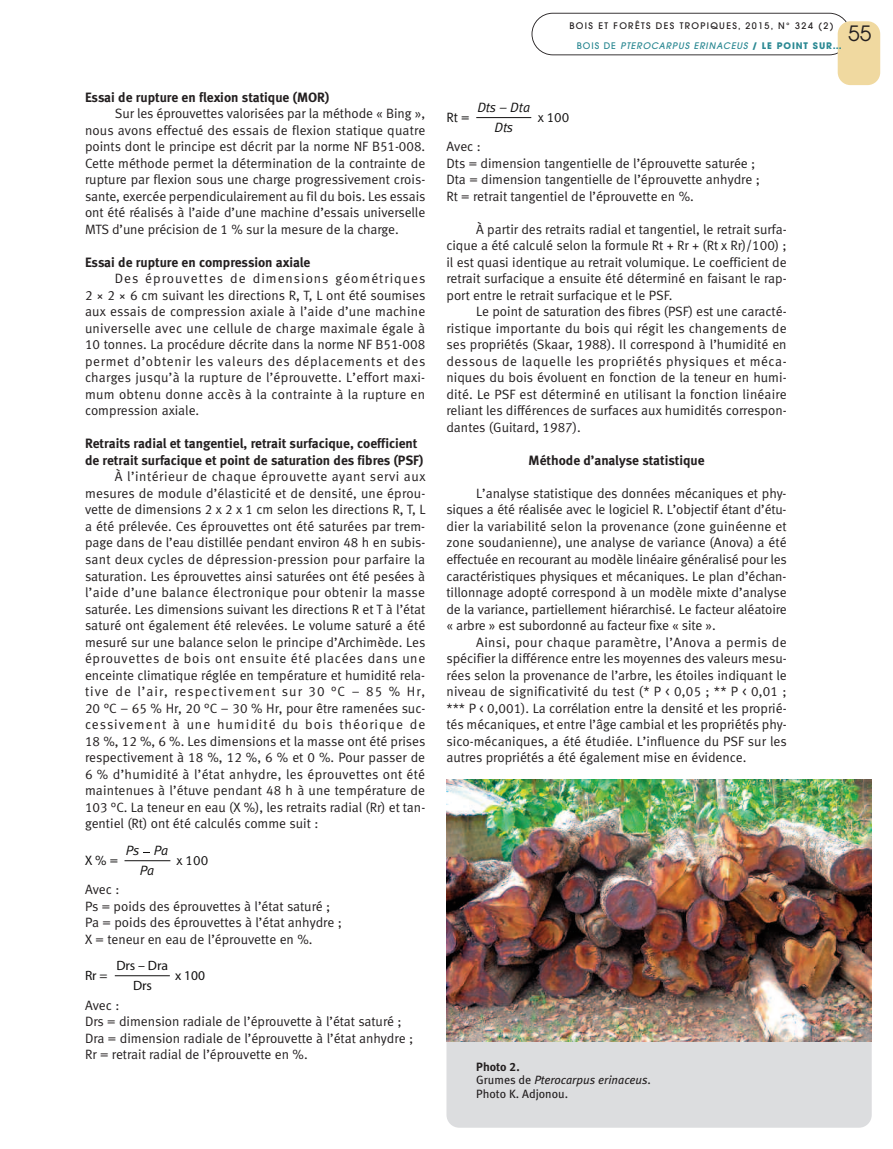
<style>
.page{position:relative;width:893px;height:1149px;background:#fff}
.page>*{position:absolute;margin:0;border:0;box-sizing:border-box;transform-origin:0 0}
.t1{font:21px "Avant Garde";color:#231f20}
.t2{font:13.5px/16.5px "Meta Normal LF";color:#231f20;text-align:justify}
.t3{font:13.5px/16.5px "Meta Bold LF";color:#231f20}
.t4{font:13.5px "Myriad";color:#121111}
.t5{font:italic 13.5px "Meta Normal LF";letter-spacing:-.015em;color:#121111}
.t6{font:13.5px "Meta Normal LF";color:#121111}
.t7{font:12px/13.5px "Meta Book LF";color:#231f20}
.t8{font:12px "Meta Bold LF";color:#231f20}
.t9{font:500 9px "Avant Garde";letter-spacing:.15em;color:#231f20}
.t10{font:italic 500 9px "Avant Garde";letter-spacing:.1em;color:#2c8993}
.s1{font-style:normal}
.s2{font-weight:700;font-style:normal}
.s3{font-style:italic}
</style>
<div class="page">
<hr style="left:125px;top:860px;width:45px;height:1px;background:#121111">
<hr style="left:115px;top:975px;width:55px;height:1px;background:#121111">
<hr style="left:476px;top:117px;width:55px;height:1px;background:#121111">
<svg style="left:531px;top:13px;width:316px;height:42px"></svg>
<div style="left:838px;top:21px;width:42px;height:64px;background:#f0d9a0;border-radius:13px"></div>
<div style="left:446px;top:801px;width:426px;height:326px;background:#dcdddf;border-radius:13px"></div>
<img style="left:446px;top:779px;width:426px;height:261px">
<p class="t3" style="left:85px;top:90px;width:246px">Essai de rupture en flexion statique (MOR)</p>
<p class="t2" style="left:85px;top:106px;width:342px;text-indent:30px">Sur les éprouvettes valorisées par la méthode « Bing », nous avons effectué des essais de flexion statique quatre points dont le principe est décrit par la norme NF B51-008.<br>Cette méthode permet la détermination de la contrainte de rupture par flexion sous une charge progressivement crois&shy;sante, exercée perpendiculairement au fil du bois. Les essais ont été réalisés à l’aide d’une machine d’essais universelle MTS d’une précision de 1 % sur la mesure de la charge.</p>
<p class="t3" style="left:85px;top:255px;width:227px">Essai de rupture en compression axiale</p>
<p class="t2" style="left:85px;top:271px;width:342px;text-indent:30px">Des éprouvettes de dimensions géométriques 2 × 2 × 6 cm suivant les directions R, T, L ont été soumises aux essais de compression axiale à l’aide d’une machine universelle avec une cellule de charge maximale égale à 10 tonnes. La procédure décrite dans la norme NF B51-008 permet d’obtenir les valeurs des déplacements et des charges jusqu’à la rupture de l’éprouvette. L’effort maxi&shy;mum obtenu donne accès à la contrainte à la rupture en compression axiale.</p>
<p class="t3" style="left:85px;top:436px;width:340px">Retraits radial et tangentiel, retrait surfacique, coefficient de retrait surfacique et point de saturation des fibres (PSF)</p>
<p class="t2" style="left:85px;top:469px;width:342px;text-indent:30px">À l’intérieur de chaque éprouvette ayant servi aux mesures de module d’élasticité et de densité, une éprou&shy;vette de dimensions 2 x 2 x 1 cm selon les directions R, T, L a été prélevée. Ces éprouvettes ont été saturées par trem&shy;page dans de l’eau distillée pendant environ 48 h en subis&shy;sant deux cycles de dépression-pression pour parfaire la saturation. Les éprouvettes ainsi saturées ont été pesées à l’aide d’une balance électronique pour obtenir la masse saturée. Les dimensions suivant les directions R et T à l’état saturé ont également été relevées. Le volume saturé a été mesuré sur une balance selon le principe d’Archimède. Les éprouvettes de bois ont ensuite été placées dans une enceinte climatique réglée en température et humidité rela&shy;tive de l’air, respectivement sur 30 °C – 85 % Hr, 20 °C – 65 % Hr, 20 °C – 30 % Hr, pour être ramenées suc&shy;cessivement à une humidité du bois théorique de 18 %, 12 %, 6 %. Les dimensions et la masse ont été prises respectivement à 18 %, 12 %, 6 % et 0 %. Pour passer de 6 % d’humidité à l’état anhydre, les éprouvettes ont été maintenues à l’étuve pendant 48 h à une température de 103 °C. La teneur en eau (X %), les retraits radial (Rr) et tan&shy;gentiel (Rt) ont été calculés comme suit :</p>
<p class="t5" style="left:126px;top:845px;width:44px">Ps Pa</p>
<p class="t6" style="left:85px;top:855px;width:35px">X % =</p>
<p class="t6" style="left:177px;top:855px;width:33px">x 100</p>
<p class="t5" style="left:140px;top:865px;width:16px">Pa</p>
<p class="t2" style="left:85px;top:882px;width:258px;text-align:left">Avec :<br>Ps = poids des éprouvettes à l’état saturé ;<br>Pa = poids des éprouvettes à l’état anhydre ;<br>X = teneur en eau de l’éprouvette en %.</p>
<p class="t4" style="left:116px;top:960px;width:53px">Drs – Dra</p>
<p class="t4" style="left:85px;top:969px;width:24px">Rr =</p>
<p class="t4" style="left:175px;top:969px;width:31px">x 100</p>
<p class="t4" style="left:133px;top:980px;width:20px">Drs</p>
<p class="t2" style="left:85px;top:997px;width:330px;text-align:left">Avec :<br>Drs = dimension radiale de l’éprouvette à l’état saturé ; Dra = dimension radiale de l’éprouvette à l’état anhydre ; Rr = retrait radial de l’éprouvette en %.</p>
<p class="t9" style="left:569px;top:23px;width:266px">BOIS ET FORÊTS DES TROPIQUES, 2015, N° 324 (2)</p>
<h1 class="t1" style="left:848px;top:26px;width:25px">55</h1>
<p class="t10" style="left:577px;top:42px;width:267px"><span class="s1">BOIS DE</span> PTEROCARPUS ERINACEUS <span class="s2">/ LE POINT SUR…</span></p>
<p class="t5" style="left:477px;top:103px;width:54px">Dts – Dta</p>
<p class="t6" style="left:446px;top:112px;width:24px">Rt =</p>
<p class="t6" style="left:538px;top:112px;width:33px">x 100</p>
<p class="t5" style="left:495px;top:122px;width:20px">Dts</p>
<p class="t2" style="left:446px;top:139px;width:315px;text-align:left">Avec :<br>Dts = dimension tangentielle de l’éprouvette saturée ; Dta = dimension tangentielle de l’éprouvette anhydre ; Rt = retrait tangentiel de l’éprouvette en %.</p>
<p class="t2" style="left:446px;top:222px;width:342px;text-indent:30px">À partir des retraits radial et tangentiel, le retrait surfa&shy;cique a été calculé selon la formule Rt + Rr + (Rt x Rr)/100) ; il est quasi identique au retrait volumique. Le coefficient de retrait surfacique a ensuite été déterminé en faisant le rap&shy;port entre le retrait surfacique et le PSF.</p>
<p class="t2" style="left:446px;top:304px;width:342px;text-indent:30px">Le point de saturation des fibres (PSF) est une caracté&shy;ristique importante du bois qui régit les changements de ses propriétés (Skaar, 1988). Il correspond à l’humidité en dessous de laquelle les propriétés physiques et méca&shy;niques du bois évoluent en fonction de la teneur en humi&shy;dité. Le PSF est déterminé en utilisant la fonction linéaire reliant les différences de surfaces aux humidités correspon&shy;dantes (Guitard, 1987).</p>
<p class="t3" style="left:529px;top:453px;width:177px">Méthode d’analyse statistique</p>
<p class="t2" style="left:446px;top:486px;width:342px;text-indent:30px">L’analyse statistique des données mécaniques et phy&shy;siques a été réalisée avec le logiciel R. L’objectif étant d’étu&shy;dier la variabilité selon la provenance (zone guinéenne et zone soudanienne), une analyse de variance (Anova) a été effectuée en recourant au modèle linéaire généralisé pour les caractéristiques physiques et mécaniques. Le plan d’échan&shy;tillonnage adopté correspond à un modèle mixte d’analyse de la variance, partiellement hiérarchisé. Le facteur aléatoire « arbre » est subordonné au facteur fixe « site ».</p>
<p class="t2" style="left:446px;top:634px;width:342px;text-indent:30px">Ainsi, pour chaque paramètre, l’Anova a permis de spécifier la différence entre les moyennes des valeurs mesu&shy;rées selon la provenance de l’arbre, les étoiles indiquant le niveau de significativité du test (* P &lt; 0,05 ; ** P &lt; 0,01 ; *** P &lt; 0,001). La corrélation entre la densité et les proprié&shy;tés mécaniques, et entre l’âge cambial et les propriétés phy&shy;sico-mécaniques, a été étudiée. L’influence du PSF sur les autres propriétés a été également mise en évidence.</p>
<p class="t8" style="left:476px;top:1061px;width:45px">Photo 2.</p>
<p class="t7" style="left:476px;top:1073px;width:176px">Grumes de <span class="s3">Pterocarpus erinaceus</span>.<br>Photo K. Adjonou.</p>
</div>
